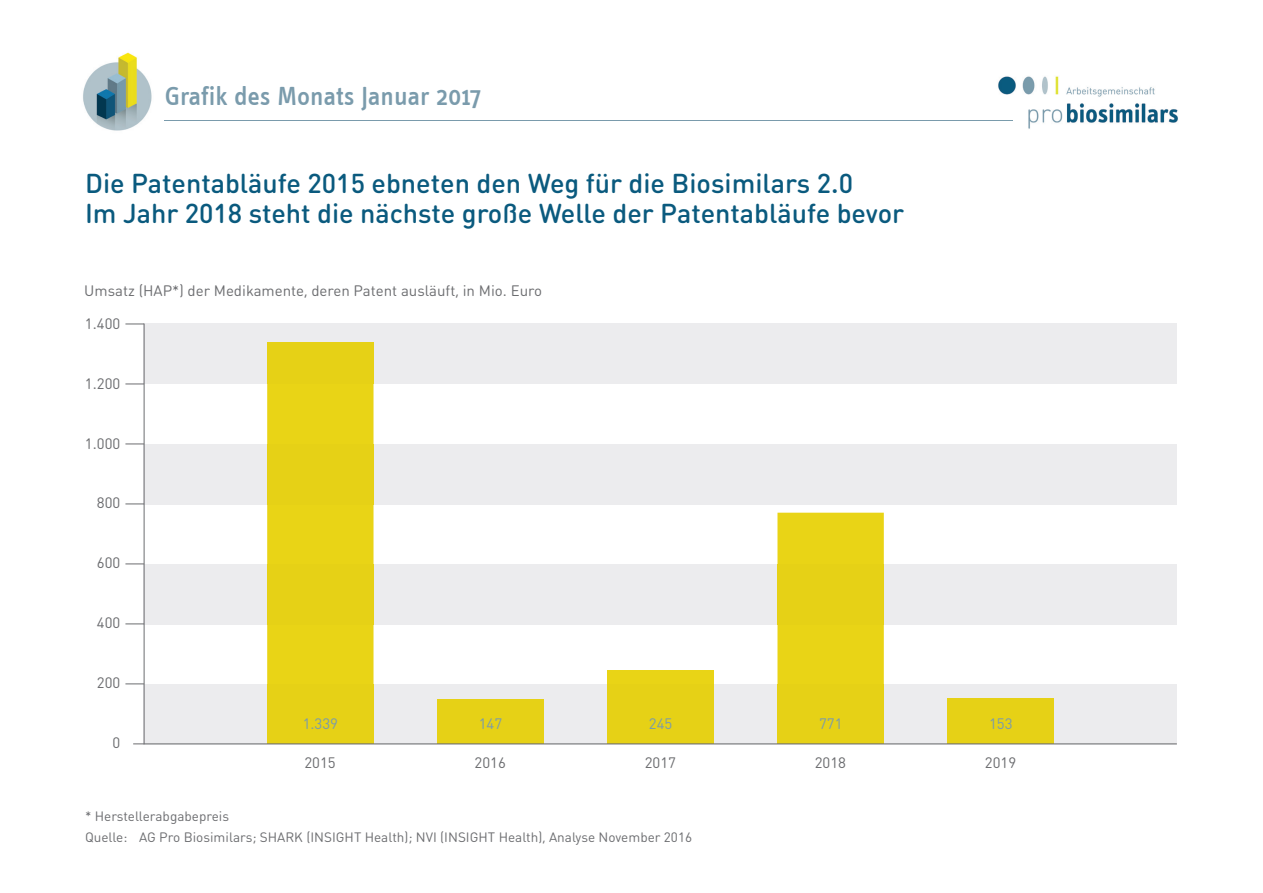
<style>
.page{position:relative;width:1263px;height:893px;background:#fff}
.page>*{position:absolute;margin:0;border:0;box-sizing:border-box;transform-origin:0 0}
.t1{font:500 27px/30px "DIN Round OT";color:#0a5a7e}
.t2{font:500 27px "Info Text";color:#7a9bac}
.t3{font:15px "DIN Round OT";color:#6c6d70}
.t4{font:15px "DIN Round OT";color:#7a9bac}
.t5{font:13.5px/21px "DIN Round OT";color:#6c6d70}
</style>
<div class="page">
<img style="left:83px;top:52px;width:82px;height:79px">
<hr style="left:165px;top:120px;width:847px;height:1px;background:#7a9bac">
<img style="left:998px;top:76px;width:180px;height:53px">
<svg style="left:998px;top:120px;width:14px;height:1px"></svg>
<div style="left:144px;top:324px;width:1033px;height:60px;background:#ececee"></div>
<div style="left:144px;top:444px;width:1033px;height:60px;background:#ececee"></div>
<div style="left:144px;top:564px;width:1033px;height:60px;background:#ececee"></div>
<div style="left:144px;top:684px;width:1033px;height:60px;background:#ececee"></div>
<hr style="left:144px;top:324px;width:1px;height:420px;background:#6c6d70">
<svg style="left:125px;top:324px;width:19px;height:1px"></svg>
<svg style="left:125px;top:384px;width:19px;height:1px"></svg>
<svg style="left:125px;top:444px;width:19px;height:1px"></svg>
<svg style="left:125px;top:504px;width:19px;height:1px"></svg>
<svg style="left:125px;top:563px;width:19px;height:1px"></svg>
<svg style="left:125px;top:623px;width:19px;height:1px"></svg>
<svg style="left:125px;top:683px;width:19px;height:1px"></svg>
<div style="left:267px;top:384px;width:106px;height:300px;background:#e9d416"></div>
<div style="left:267px;top:342px;width:106px;height:42px;background:#e6d116"></div>
<div style="left:267px;top:444px;width:106px;height:60px;background:#e6d116"></div>
<div style="left:267px;top:564px;width:106px;height:60px;background:#e6d116"></div>
<div style="left:267px;top:684px;width:106px;height:60px;background:#e6d116"></div>
<div style="left:437px;top:700px;width:107px;height:44px;background:#e6d116"></div>
<div style="left:607px;top:670px;width:107px;height:14px;background:#e9d416"></div>
<div style="left:607px;top:684px;width:107px;height:60px;background:#e6d116"></div>
<div style="left:777px;top:513px;width:107px;height:171px;background:#e9d416"></div>
<div style="left:777px;top:564px;width:107px;height:60px;background:#e6d116"></div>
<div style="left:777px;top:684px;width:107px;height:60px;background:#e6d116"></div>
<div style="left:947px;top:698px;width:107px;height:46px;background:#e6d116"></div>
<hr style="left:133px;top:743px;width:1044px;height:1px;background:#6c6d70">
<p class="t2" style="left:165px;top:81px;width:318px">Grafik des Monats Januar 2017</p>
<p class="t1" style="left:85px;top:168px;width:820px">Die Patentabläufe 2015 ebneten den Weg für die Biosimilars 2.0<br>Im Jahr 2018 steht die nächste große Welle der Patentabläufe bevor</p>
<p class="t3" style="left:84px;top:282px;width:459px">Umsatz (HAP*) der Medikamente, deren Patent ausläuft, in Mio. Euro</p>
<p class="t3" style="left:85px;top:314px;width:37px">1.400</p>
<p class="t3" style="left:85px;top:374px;width:37px">1.200</p>
<p class="t3" style="left:85px;top:434px;width:37px">1.000</p>
<p class="t3" style="left:97px;top:494px;width:25px">800</p>
<p class="t3" style="left:97px;top:554px;width:25px">600</p>
<p class="t3" style="left:97px;top:614px;width:25px">400</p>
<p class="t3" style="left:97px;top:674px;width:25px">200</p>
<p class="t3" style="left:113px;top:733px;width:9px">0</p>
<p class="t4" style="left:303px;top:714px;width:37px">1.339</p>
<p class="t4" style="left:479px;top:714px;width:25px">147</p>
<p class="t4" style="left:649px;top:714px;width:25px">245</p>
<p class="t4" style="left:819px;top:714px;width:25px">771</p>
<p class="t4" style="left:989px;top:714px;width:25px">153</p>
<p class="t3" style="left:304px;top:753px;width:33px">2015</p>
<p class="t3" style="left:475px;top:753px;width:33px">2016</p>
<p class="t3" style="left:645px;top:753px;width:33px">2017</p>
<p class="t3" style="left:815px;top:753px;width:33px">2018</p>
<p class="t3" style="left:985px;top:753px;width:33px">2019</p>
<p class="t5" style="left:85px;top:806px;width:609px">* Herstellerabgabepreis<br>Quelle: AG Pro Biosimilars; SHARK (INSIGHT Health); NVI (INSIGHT Health), Analyse November 2016</p>
</div>
